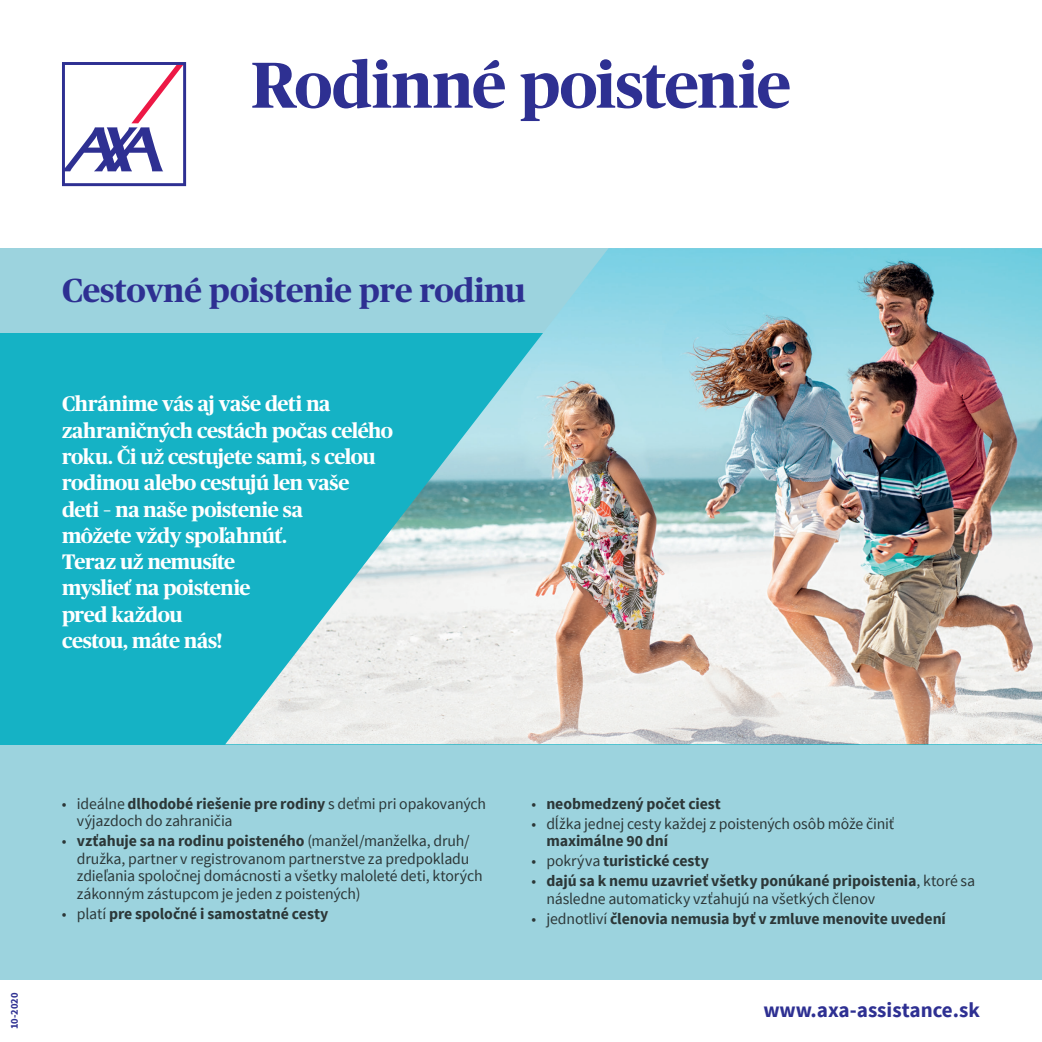
<style>
.page{position:relative;width:1042px;height:1042px;background:#fff}
.page>*{position:absolute;margin:0;border:0;box-sizing:border-box;transform-origin:0 0}
.t1{font:700 64.75px "Publico Headline";letter-spacing:-.01em;color:#2e3092}
.t2{font:700 33.25px "Publico Headline";color:#2e3092}
.t3{font:700 21px/26.2px "Publico Headline";letter-spacing:-.02em;color:#fff}
.t4{font:700 21px "Source Sans Pro";color:#2e3092}
.t5{font:15.75px/17.5px "Source Sans Pro";letter-spacing:-.01em;color:#2c3738}
.t6{font:700 15.75px "Source Sans Pro";letter-spacing:-.005em;color:#2c3738}
.t7{font:700 10.5px "Source Sans Pro";color:#2e3092}
.s1{font-weight:700}
.s2{font-weight:400}
</style>
<div class="page">
<div style="left:0;top:740px;width:1042px;height:240px;background:#9cd3de"></div>
<svg style="left:62px;top:62px;width:124px;height:124px"></svg>
<div style="left:0;top:248px;width:1042px;height:496px;background:#15b2c5"></div>
<div style="left:0;top:248px;width:1042px;height:85px;background:#9cd3de"></div>
<img style="left:225px;top:248px;width:817px;height:496px">
<h1 class="t1" style="left:251px;top:38px;width:541px">Rodinné poistenie</h1>
<h2 class="t2" style="left:62px;top:266px;width:465px">Cestovné poistenie pre rodinu</h2>
<p class="t3" style="left:62px;top:390px;width:333px">Chránime vás aj vaše deti na zahraničných cestách počas celého roku. Či už cestujete sami, s celou rodinou alebo cestujú len vaše<br>deti – na naše poistenie sa<br>môžete vždy spoľahnúť.<br>Teraz už nemusíte<br>myslieť na poistenie<br>pred každou<br>cestou, máte nás!</p>
<p class="t7" style="left:8px;top:1029px;width:38px;rotate:-90deg">10-2020</p>
<p class="t5" style="left:77px;top:795px;width:411px;text-indent:-15px">• ideálne <span class="s1">dlhodobé riešenie pre rodiny</span> s deťmi pri opakovaných výjazdoch do zahraničia</p>
<p class="t5" style="left:77px;top:832px;width:407px;text-indent:-15px">• <span class="s1">vzťahuje sa na rodinu poisteného</span> (manžel/manželka, druh/ družka, partner v registrovanom partnerstve za predpokladu zdieľania spoločnej domácnosti a všetky maloleté deti, ktorých zákonným zástupcom je jeden z poistených)</p>
<p class="t6" style="left:62px;top:903px;width:268px"><span class="s2">• platí</span> pre spoločné i samostatné cesty</p>
<p class="t6" style="left:531px;top:793px;width:191px"><span class="s2">•</span> neobmedzený počet ciest</p>
<p class="t5" style="left:531px;top:815px;width:364px">• dĺžka jednej cesty každej z poistených osôb môže činiť</p>
<p class="t6" style="left:546px;top:831px;width:123px">maximálne 90 dní</p>
<p class="t6" style="left:531px;top:851px;width:179px"><span class="s2">• pokrýva</span> turistické cesty</p>
<p class="t5" style="left:546px;top:872px;width:430px;text-indent:-15px">• <span class="s1">dajú sa k nemu uzavrieť všetky ponúkané pripoistenia</span>, ktoré sa následne automaticky vzťahujú na všetkých členov</p>
<p class="t6" style="left:531px;top:908px;width:416px"><span class="s2">• jednotliví</span> členovia nemusia byť v zmluve menovite uvedení</p>
<h3 class="t4" style="left:763px;top:996px;width:218px">www.axa-assistance.sk</h3>
</div>
